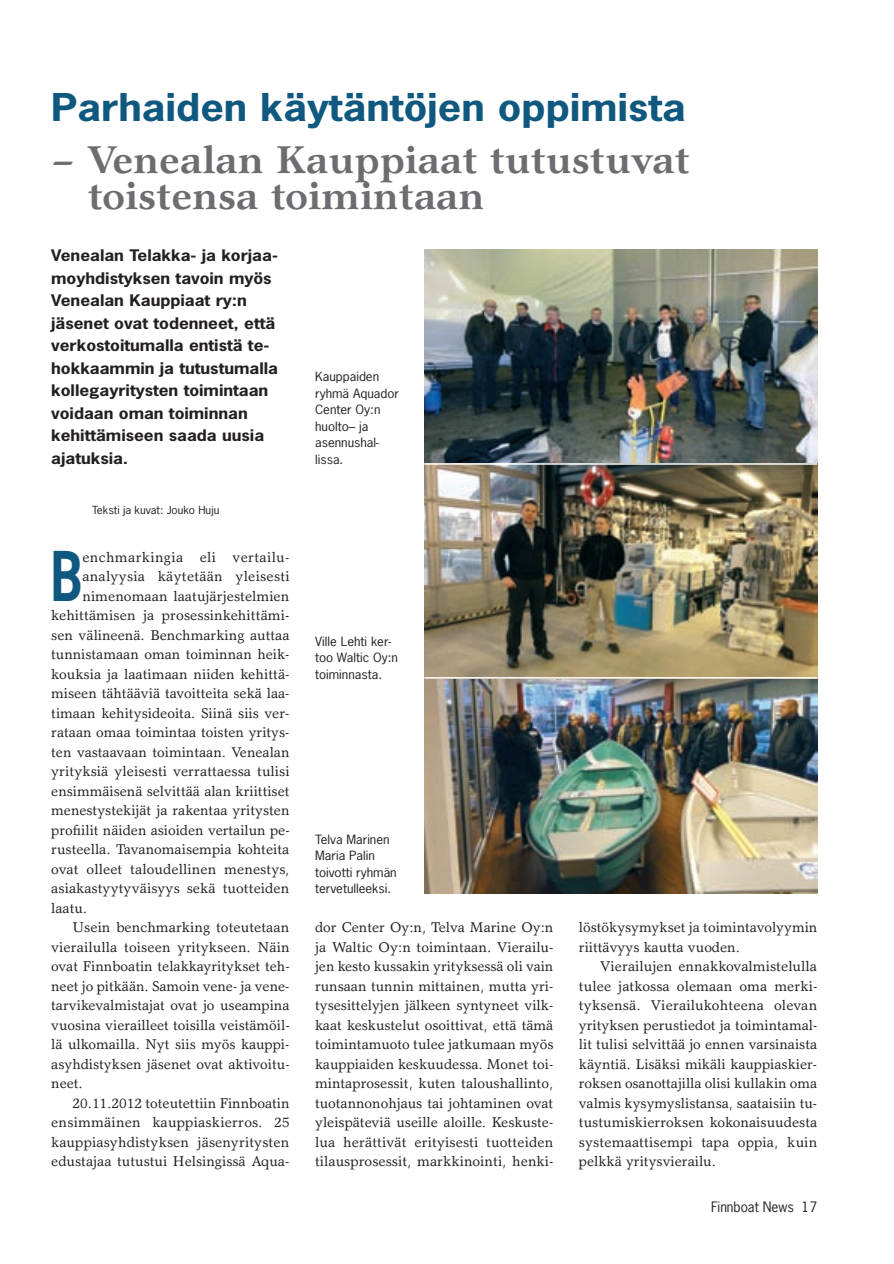
<style>
.page{position:relative;width:894px;height:1264px;background:#fff}
.page>*{position:absolute;margin:0;border:0;box-sizing:border-box;transform-origin:0 0}
.t1{font:700 64.35px "News Gothic Std";color:#0f587f;scale:.75 1}
.t2{font:700 39px/36px "Garth Graphic";color:#6c6d70}
.t3{font:700 36px "News Gothic Std";color:#0f587f;scale:1.15 1}
.t4{font:700 15px/22.5px "News Gothic Std";color:#231f20;scale:1.15 1}
.t5{font:14.25px/19.5px "Garth Graphic";color:#231f20;text-align:justify}
.t6{font:14.25px "Garth Graphic";letter-spacing:.025em;color:#231f20}
.t7{font:13.5px "News Gothic Std";color:#231f20}
.t8{font:12px/16.5px "News Gothic Std";color:#231f20;scale:1.1 1}
.t9{font:10.5px "News Gothic Std";color:#231f20;scale:1.1 1}
</style>
<div class="page">
<img style="left:424px;top:249px;width:393px;height:644px">
<hr style="left:424px;top:463px;width:393px;height:1px;background:#fff">
<hr style="left:424px;top:677px;width:393px;height:1px;background:#fff">
<h3 class="t3" style="left:51px;top:84px;width:553px">Parhaiden käytäntöjen oppimista</h3>
<h2 class="t2" style="left:88px;top:141px;width:603px;text-indent:-37px">– Venealan Kauppiaat tutustuvat toistensa toimintaan</h2>
<p class="t4" style="left:51px;top:244px;width:199px">Venealan Telakka- ja korjaa&shy;moyhdistyksen tavoin myös<br>Venealan Kauppiaat ry:n jäsenet ovat todenneet, että verkostoitumalla entistä te&shy;hokkaammin ja tutustumalla kollegayritysten toimintaan voidaan oman toiminnan kehittämiseen saada uusia ajatuksia.</p>
<p class="t9" style="left:92px;top:503px;width:117px">Teksti ja kuvat: Jouko Huju</p>
<h1 class="t1" style="left:51px;top:533px;width:43px">B</h1>
<p class="t6" style="left:82px;top:548px;width:208px">enchmarkingia eli vertailu-</p>
<p class="t5" style="left:82px;top:566px;width:209px">analyysia käytetään yleisesti</p>
<p class="t5" style="left:82px;top:585px;width:208px">nimenomaan laatujärjestelmien</p>
<p class="t5" style="left:51px;top:605px;width:240px">kehittämisen ja prosessinkehittämi-</p>
<p class="t5" style="left:51px;top:624px;width:240px">sen välineenä. Benchmarking auttaa</p>
<p class="t5" style="left:51px;top:644px;width:240px">tunnistamaan oman toiminnan heik-</p>
<p class="t5" style="left:51px;top:663px;width:240px">kouksia ja laatimaan niiden kehittä-</p>
<p class="t5" style="left:51px;top:683px;width:240px">miseen tähtääviä tavoitteita sekä laa-</p>
<p class="t5" style="left:51px;top:702px;width:240px">timaan kehitysideoita. Siinä siis ver-</p>
<p class="t5" style="left:51px;top:722px;width:240px">rataan omaa toimintaa toisten yritys-</p>
<p class="t5" style="left:51px;top:741px;width:240px">ten vastaavaan toimintaan. Venealan</p>
<p class="t5" style="left:51px;top:761px;width:240px">yrityksiä yleisesti verrattaessa tulisi</p>
<p class="t5" style="left:51px;top:780px;width:240px">ensimmäisenä selvittää alan kriittiset</p>
<p class="t5" style="left:51px;top:800px;width:240px">menestystekijät ja rakentaa yritysten</p>
<p class="t5" style="left:51px;top:819px;width:240px">profiilit näiden asioiden vertailun pe-</p>
<p class="t5" style="left:51px;top:839px;width:239px">rusteella. Tavanomaisempia kohteita</p>
<p class="t5" style="left:51px;top:858px;width:240px">ovat olleet taloudellinen menestys,</p>
<p class="t5" style="left:51px;top:878px;width:239px">asiakastyytyväisyys sekä tuotteiden</p>
<p class="t5" style="left:51px;top:897px;width:37px">laatu.</p>
<p class="t5" style="left:72px;top:917px;width:218px">Usein benchmarking toteutetaan</p>
<p class="t5" style="left:51px;top:936px;width:240px">vierailulla toiseen yritykseen. Näin</p>
<p class="t5" style="left:51px;top:956px;width:240px">ovat Finnboatin telakkayritykset teh-</p>
<p class="t5" style="left:51px;top:975px;width:239px">neet jo pitkään. Samoin vene- ja vene-</p>
<p class="t5" style="left:51px;top:995px;width:240px">tarvikevalmistajat ovat jo useampina</p>
<p class="t5" style="left:51px;top:1014px;width:240px">vuosina vierailleet toisilla veistämöil-</p>
<p class="t5" style="left:51px;top:1034px;width:239px">lä ulkomailla. Nyt siis myös kauppi-</p>
<p class="t5" style="left:51px;top:1053px;width:240px">asyhdistyksen jäsenet ovat aktivoitu-</p>
<p class="t5" style="left:51px;top:1073px;width:33px">neet.</p>
<p class="t5" style="left:72px;top:1092px;width:218px">20.11.2012 toteutettiin Finnboatin</p>
<p class="t5" style="left:51px;top:1112px;width:240px">ensimmäinen kauppiaskierros. 25</p>
<p class="t5" style="left:51px;top:1131px;width:239px">kauppiasyhdistyksen jäsenyritysten</p>
<p class="t5" style="left:51px;top:1151px;width:240px">edustajaa tutustui Helsingissä Aqua-</p>
<p class="t8" style="left:315px;top:368px;width:78px">Kauppaiden ryhmä Aquador<br>Center Oy:n huolto– ja asennushal&shy;lissa.</p>
<p class="t8" style="left:315px;top:632px;width:77px">Ville Lehti ker&shy;too Waltic Oy:n toiminnasta.</p>
<p class="t8" style="left:315px;top:830px;width:76px">Telva Marinen<br>Maria Palin toivotti ryhmän tervetulleeksi.</p>
<p class="t5" style="left:315px;top:917px;width:240px">dor Center Oy:n, Telva Marine Oy:n ja Waltic Oy:n toimintaan. Vierailu&shy;jen kesto kussakin yrityksessä oli vain runsaan tunnin mittainen, mutta yri&shy;tysesittelyjen jälkeen syntyneet vilk&shy;kaat keskustelut osoittivat, että tämä toimintamuoto tulee jatkumaan myös kauppiaiden keskuudessa. Monet toi&shy;mintaprosessit, kuten taloushallinto, tuotannonohjaus tai johtaminen ovat yleispäteviä useille aloille. Keskuste&shy;lua herättivät erityisesti tuotteiden tilausprosessit, markkinointi, henki-</p>
<p class="t5" style="left:578px;top:917px;width:240px">löstökysymykset ja toimintavolyymin riittävyys kautta vuoden.</p>
<p class="t5" style="left:578px;top:956px;width:240px;text-indent:21px">Vierailujen ennakkovalmistelulla tulee jatkossa olemaan oma merki&shy;tyksensä. Vierailukohteena olevan yrityksen perustiedot ja toimintamal&shy;lit tulisi selvittää jo ennen varsinaista käyntiä. Lisäksi mikäli kauppiaskier&shy;roksen osanottajilla olisi kullakin oma valmis kysymyslistansa, saataisiin tu&shy;tustumiskierroksen kokonaisuudesta systemaattisempi tapa oppia, kuin pelkkä yritysvierailu.</p>
<p class="t7" style="left:710px;top:1197px;width:108px">Finnboat News 17</p>
</div>
